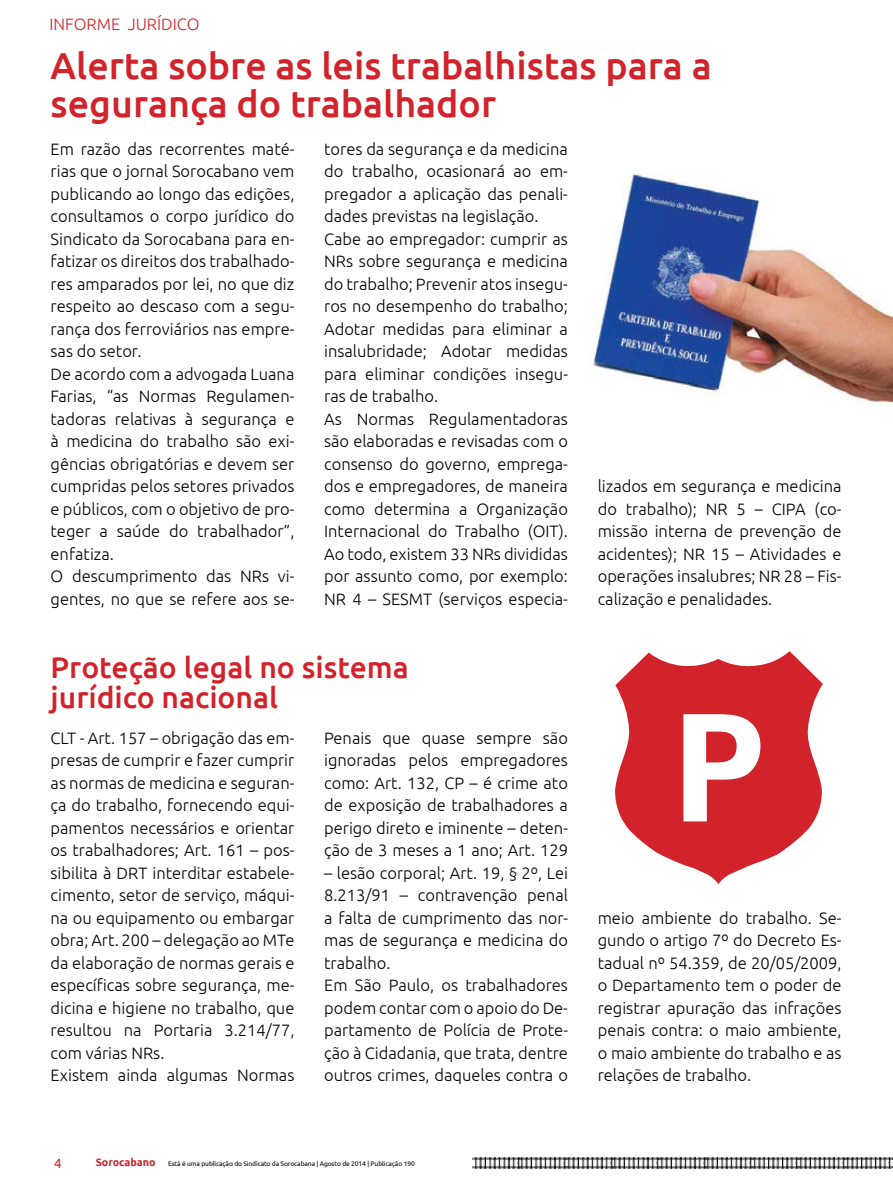
<style>
.page{position:relative;width:893px;height:1191px;background:#fff}
.page>*{position:absolute;margin:0;border:0;box-sizing:border-box;transform-origin:0 0}
.t1{font:500 37.5px/37.5px "Ubuntu";color:#d2232a}
.t2{font:500 30px/30px "Ubuntu";color:#d2232a}
.t3{font:300 16.5px/22.5px "Ubuntu";color:#000}
.t4{font:300 16.5px "Ubuntu";color:#d2232a}
.t5{font:13.5px "Ubuntu";color:#c9252c}
.t6{font:6.75px "Ubuntu";letter-spacing:-.015em;color:#000}
.s1{font-weight:700;font-size:10.65px;color:#c9252c}
</style>
<div class="page">
<img style="left:521px;top:1157px;width:44px;height:12px">
<img style="left:707px;top:1157px;width:44px;height:12px">
<img style="left:614px;top:1157px;width:44px;height:12px">
<img style="left:800px;top:1157px;width:44px;height:12px">
<img style="left:565px;top:1157px;width:49px;height:12px">
<img style="left:751px;top:1157px;width:49px;height:12px">
<img style="left:658px;top:1157px;width:49px;height:12px">
<img style="left:472px;top:1157px;width:49px;height:12px">
<img style="left:844px;top:1157px;width:48px;height:12px">
<img style="left:592px;top:174px;width:301px;height:229px">
<svg style="left:615px;top:651px;width:208px;height:233px;fill:#d2232a"></svg>
<p class="t4" style="left:49px;top:14px;width:16px">Informe</p>
<p class="t4" style="left:128px;top:14px;width:44px">jurídico</p>
<h1 class="t1" style="left:51px;top:46px;width:663px">Alerta sobre as leis trabalhistas para a segurança do trabalhador</h1>
<p class="t3" style="left:51px;top:137px;width:245px">Em razão das recorrentes maté&shy;rias que o jornal Sorocabano vem publicando ao longo das edições, consultamos o corpo jurídico do<br>Sindicato da Sorocabana para en&shy;fatizar os direitos dos trabalhado&shy;res amparados por lei, no que diz respeito ao descaso com a segu&shy;rança dos ferroviários nas empre&shy;sas do setor.<br>De acordo com a advogada Luana<br>Farias, “as Normas Regulamen&shy;tadoras relativas à segurança e à medicina do trabalho são exi&shy;gências obrigatórias e devem ser cumpridas pelos setores privados e públicos, com o objetivo de pro&shy;teger a saúde do trabalhador”, enfatiza.<br>O descumprimento das NRs vi&shy;gentes, no que se refere aos se-</p>
<p class="t3" style="left:324px;top:137px;width:245px">tores da segurança e da medicina do trabalho, ocasionará ao em&shy;pregador a aplicação das penali&shy;dades previstas na legislação.<br>Cabe ao empregador: cumprir as<br>NRs sobre segurança e medicina do trabalho; Prevenir atos insegu&shy;ros no desempenho do trabalho;<br>Adotar medidas para eliminar a insalubridade; Adotar medidas para eliminar condições insegu&shy;ras de trabalho.<br>As Normas Regulamentadoras são elaboradas e revisadas com o consenso do governo, emprega&shy;dos e empregadores, de maneira como determina a Organização<br>Internacional do Trabalho (OIT).<br>Ao todo, existem 33 NRs divididas por assunto como, por exemplo:<br>NR 4 – SESMT (serviços especia-</p>
<h2 class="t2" style="left:51px;top:651px;width:360px">Proteção legal no sistema jurídico nacional</h2>
<p class="t3" style="left:51px;top:726px;width:245px">CLT - Art. 157 – obrigação das em&shy;presas de cumprir e fazer cumprir as normas de medicina e seguran&shy;ça do trabalho, fornecendo equi&shy;pamentos necessários e orientar os trabalhadores; Art. 161 – pos&shy;sibilita à DRT interditar estabele&shy;cimento, setor de serviço, máqui&shy;na ou equipamento ou embargar obra; Art. 200 – delegação ao MTe da elaboração de normas gerais e específicas sobre segurança, me&shy;dicina e higiene no trabalho, que resultou na Portaria 3.214/77, com várias NRs.<br>Existem ainda algumas Normas</p>
<p class="t3" style="left:324px;top:726px;width:245px;text-align:justify">Penais que quase sempre são ignoradas pelos empregadores como: Art. 132, CP – é crime ato de exposição de trabalhadores a perigo direto e iminente – deten&shy;ção de 3 meses a 1 ano; Art. 129</p>
<p class="t3" style="left:324px;top:861px;width:245px">– lesão corporal; Art. 19, § 2º, Lei<br>8.213/91 – contravenção penal a falta de cumprimento das nor&shy;mas de segurança e medicina do trabalho.<br>Em São Paulo, os trabalhadores podem contar com o apoio do De&shy;partamento de Polícia de Prote&shy;ção à Cidadania, que trata, dentre outros crimes, daqueles contra o</p>
<p class="t5" style="left:54px;top:1154px;width:9px">4</p>
<p class="t6" style="left:96px;top:1159px;width:321px"><span class="s1">Sorocabano</span> Está é uma publicação do Sindicato da Sorocabana | Agosto de 2014 | Publicação 190</p>
<p class="t3" style="left:598px;top:475px;width:245px;text-align:justify">lizados em segurança e medicina do trabalho); NR 5 – CIPA (co&shy;missão interna de prevenção de acidentes); NR 15 – Atividades e operações insalubres; NR 28 – Fis&shy;calização e penalidades.</p>
<p class="t3" style="left:598px;top:906px;width:245px;text-align:justify">meio ambiente do trabalho. Se&shy;gundo o artigo 7º do Decreto Es&shy;tadual nº 54.359, de 20/05/2009, o Departamento tem o poder de registrar apuração das infrações penais contra: o maio ambiente, o maio ambiente do trabalho e as relações de trabalho.</p>
</div>
